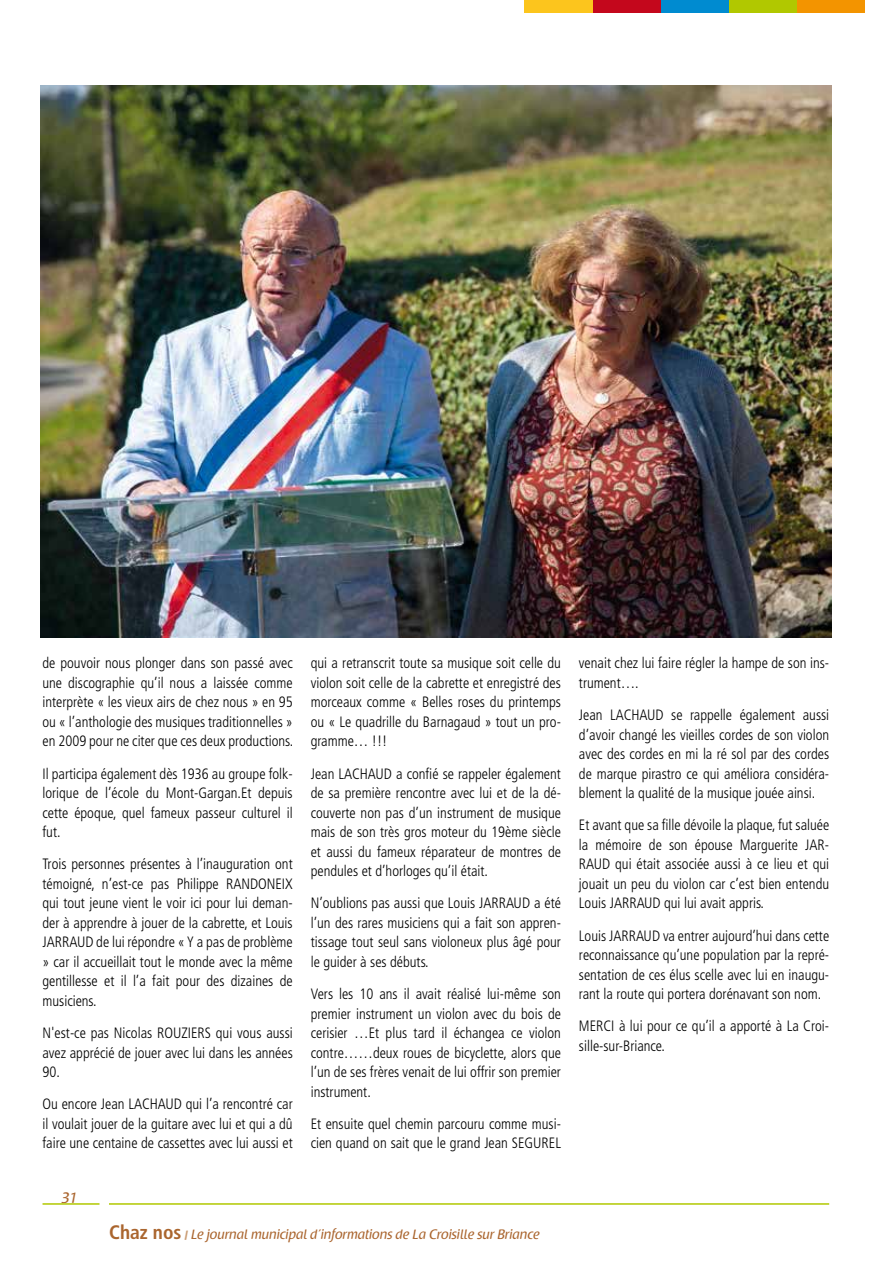
<style>
.page{position:relative;width:893px;height:1263px;background:#fff}
.page>*{position:absolute;margin:0;border:0;box-sizing:border-box;transform-origin:0 0}
.t1{font:300 condensed 15px/19.5px "Frutiger LT Std";color:#000;text-align:justify}
.t2{font:15px "Raspoutine Classic";color:#aa652e}
.t3{font:13.5px "Raspoutine Classic";color:#aa652e}
.s1{font-family:"Frutiger LT Std";font-weight:700;font-stretch:condensed;font-size:19.5px}
.s2{font-family:"Raspoutine";font-weight:500;color:#cb9e76}
</style>
<div class="page">
<hr style="left:109px;top:1203px;width:720px;height:2px;background:#b1c800">
<hr style="left:43px;top:1203px;width:56px;height:2px;background:#b1c800">
<div style="left:797px;top:0;width:68px;height:13px;background:#f39400"></div>
<div style="left:729px;top:0;width:68px;height:13px;background:#b1c800"></div>
<div style="left:661px;top:0;width:68px;height:13px;background:#008bd0"></div>
<div style="left:593px;top:0;width:68px;height:13px;background:#c4071c"></div>
<div style="left:525px;top:0;width:68px;height:13px;background:#fcc51d"></div>
<img style="left:40px;top:85px;width:791px;height:553px">
<p class="t1" style="left:43px;top:653px;width:252px">de pouvoir nous plonger dans son passé avec une discographie qu’il nous a laissée comme interprète « les vieux airs de chez nous » en 95 ou « l’anthologie des musiques traditionnelles » en 2009 pour ne citer que ces deux productions.</p>
<p class="t1" style="left:43px;top:764px;width:252px">Il participa également dès 1936 au groupe folk&shy;lorique de l’école du Mont-Gargan.Et depuis cette époque, quel fameux passeur culturel il fut.</p>
<p class="t1" style="left:43px;top:854px;width:252px">Trois personnes présentes à l’inauguration ont témoigné, n’est-ce pas Philippe RANDONEIX qui tout jeune vient le voir ici pour lui deman&shy;der à apprendre à jouer de la cabrette, et Louis JARRAUD de lui répondre « Y a pas de problème » car il accueillait tout le monde avec la même gentillesse et il l’a fait pour des dizaines de musiciens.</p>
<p class="t1" style="left:43px;top:1023px;width:252px">N'est-ce pas Nicolas ROUZIERS qui vous aussi avez apprécié de jouer avec lui dans les années 90.</p>
<p class="t1" style="left:43px;top:1094px;width:252px">Ou encore Jean LACHAUD qui l’a rencontré car il voulait jouer de la guitare avec lui et qui a dû faire une centaine de cassettes avec lui aussi et</p>
<p class="t2" style="left:61px;top:1189px;width:16px">31</p>
<p class="t1" style="left:311px;top:653px;width:252px">qui a retranscrit toute sa musique soit celle du violon soit celle de la cabrette et enregistré des morceaux comme « Belles roses du printemps ou « Le quadrille du Barnagaud » tout un pro&shy;gramme… !!!</p>
<p class="t1" style="left:311px;top:764px;width:252px">Jean LACHAUD a confié se rappeler également de sa première rencontre avec lui et de la dé&shy;couverte non pas d’un instrument de musique mais de son très gros moteur du 19ème siècle et aussi du fameux réparateur de montres de pendules et d’horloges qu’il était.</p>
<p class="t1" style="left:311px;top:893px;width:252px">N’oublions pas aussi que Louis JARRAUD a été l’un des rares musiciens qui a fait son appren&shy;tissage tout seul sans violoneux plus âgé pour le guider à ses débuts.</p>
<p class="t1" style="left:311px;top:984px;width:252px">Vers les 10 ans il avait réalisé lui-même son premier instrument un violon avec du bois de cerisier …Et plus tard il échangea ce violon contre……deux roues de bicyclette, alors que l’un de ses frères venait de lui offrir son premier instrument.</p>
<p class="t1" style="left:311px;top:1114px;width:252px">Et ensuite quel chemin parcouru comme musi&shy;cien quand on sait que le grand Jean SEGUREL</p>
<p class="t3" style="left:109px;top:1226px;width:432px"><span class="s1">Chaz nos</span> <span class="s2">I</span> Le journal municipal d’informations de La Croisille sur Briance</p>
<p class="t1" style="left:579px;top:653px;width:252px">venait chez lui faire régler la hampe de son ins&shy;trument….</p>
<p class="t1" style="left:579px;top:705px;width:252px">Jean LACHAUD se rappelle également aussi d’avoir changé les vieilles cordes de son violon avec des cordes en mi la ré sol par des cordes de marque pirastro ce qui améliora considéra&shy;blement la qualité de la musique jouée ainsi.</p>
<p class="t1" style="left:579px;top:815px;width:252px">Et avant que sa fille dévoile la plaque, fut saluée la mémoire de son épouse Marguerite JAR-RAUD qui était associée aussi à ce lieu et qui jouait un peu du violon car c’est bien entendu Louis JARRAUD qui lui avait appris.</p>
<p class="t1" style="left:579px;top:926px;width:252px">Louis JARRAUD va entrer aujourd’hui dans cette reconnaissance qu’une population par la repré&shy;sentation de ces élus scelle avec lui en inaugu&shy;rant la route qui portera dorénavant son nom.</p>
<p class="t1" style="left:579px;top:1016px;width:252px">MERCI à lui pour ce qu’il a apporté à La Croi&shy;sille-sur-Briance.</p>
</div>
